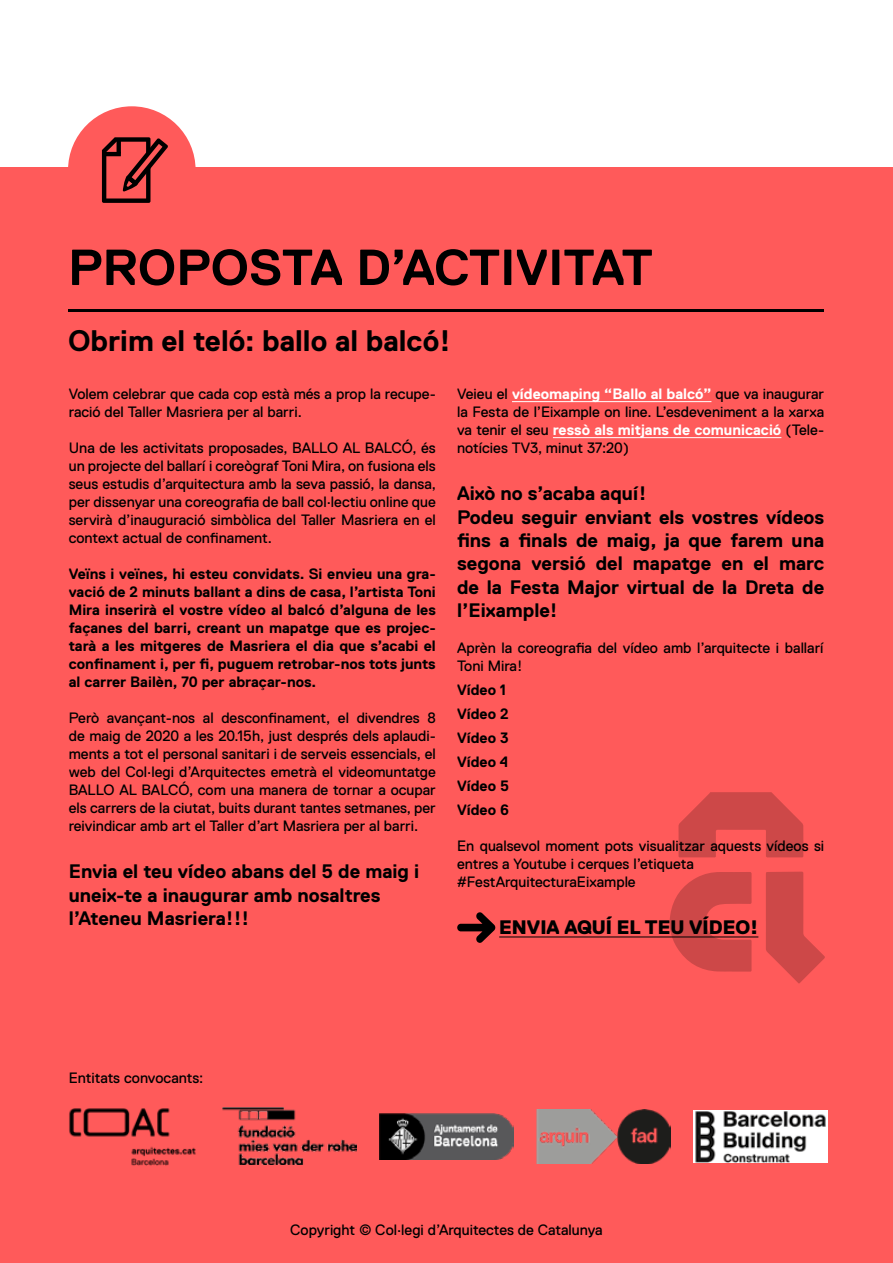
<style>
.page{position:relative;width:893px;height:1263px;background:#fff}
.page>*{position:absolute;margin:0;border:0;box-sizing:border-box;transform-origin:0 0}
.t1{font:700 50.55px "Replica Pro";color:#000}
.t2{font:700 29.7px "Replica Pro";color:#000}
.t3{font:700 19.5px/23.4px "Replica Pro";color:#000}
.t4{font:800 19.5px "Replica Pro";color:#000}
.t5{font:15px/18px "Replica Pro";color:#000}
.t6{font:700 15px/18px "Replica Pro";color:#000;text-align:justify}
.s1{font-weight:700;color:#fff}
</style>
<div class="page">
<div style="left:0;top:168px;width:893px;height:1095px;background:#ff5a5a"></div>
<hr style="left:512px;top:401px;width:199px;height:1px;background:#fff">
<hr style="left:553px;top:437px;width:228px;height:1px;background:#fff">
<hr style="left:499px;top:937px;width:259px;height:1px;background:#000">
<div style="left:68px;top:106px;width:128px;height:128px;background:#ff5a5a;border-radius:50%"></div>
<svg style="left:102px;top:137px;width:66px;height:66px"></svg>
<hr style="left:69px;top:310px;width:755px;height:2px;background:#000">
<svg style="left:678px;top:792px;width:125px;height:65px"></svg>
<svg style="left:668px;top:872px;width:84px;height:100px"></svg>
<svg style="left:766px;top:871px;width:59px;height:113px"></svg>
<img style="left:69px;top:1108px;width:127px;height:58px">
<img style="left:222px;top:1108px;width:135px;height:57px">
<img style="left:379px;top:1113px;width:135px;height:46px">
<img style="left:536px;top:1109px;width:135px;height:54px">
<img style="left:693px;top:1110px;width:134px;height:52px">
<svg style="left:457px;top:912px;width:38px;height:31px"></svg>
<h1 class="t1" style="left:68px;top:239px;width:586px">PROPOSTA D’ACTIVITAT</h1>
<h2 class="t2" style="left:68px;top:325px;width:385px">Obrim el teló: ballo al balcó!</h2>
<p class="t5" style="left:69px;top:385px;width:369px">Volem celebrar que cada cop està més a prop la recupe&shy;ració del Taller Masriera per al barri.</p>
<p class="t5" style="left:69px;top:439px;width:369px;text-align:justify">Una de les activitats proposades, BALLO AL BALCÓ, és un projecte del ballarí i coreògraf Toni Mira, on fusiona els seus estudis d’arquitectura amb la seva passió, la dansa, per dissenyar una coreografia de ball col·lectiu online que servirà d’inauguració simbòlica del Taller Masriera en el context actual de confinament.</p>
<p class="t6" style="left:69px;top:565px;width:369px">Veïns i veïnes, hi esteu convidats. Si envieu una gra&shy;vació de 2 minuts ballant a dins de casa, l’artista Toni Mira inserirà el vostre vídeo al balcó d’alguna de les façanes del barri, creant un mapatge que es projec&shy;tarà a les mitgeres de Masriera el dia que s’acabi el confinament i, per fi, puguem retrobar-nos tots junts al carrer Bailèn, 70 per abraçar-nos.</p>
<p class="t5" style="left:69px;top:709px;width:369px;text-align:justify">Però avançant-nos al desconfinament, el divendres 8 de maig de 2020 a les 20.15h, just després dels aplaudi&shy;ments a tot el personal sanitari i de serveis essencials, el web del Col·legi d’Arquitectes emetrà el videomuntatge BALLO AL BALCÓ, com una manera de tornar a ocupar els carrers de la ciutat, buits durant tantes setmanes, per reivindicar amb art el Taller d’art Masriera per al barri.</p>
<h3 class="t3" style="left:69px;top:860px;width:352px">Envia el teu vídeo abans del 5 de maig i uneix-te a inaugurar amb nosaltres l’Ateneu Masriera!!!</h3>
<p class="t5" style="left:457px;top:385px;width:369px;text-align:justify">Veieu el <span class="s1">vídeomaping “Ballo al balcó”</span> que va inaugurar la Festa de l’Eixample on line. L’esdeveniment a la xarxa va tenir el seu <span class="s1">ressò als mitjans de comunicació</span> (Tele&shy;notícies TV3, minut 37:20)</p>
<h3 class="t3" style="left:457px;top:482px;width:369px">Això no s’acaba aquí!<br>Podeu seguir enviant els vostres vídeos fins a finals de maig, ja que farem una segona versió del mapatge en el marc de la Festa Major virtual de la Dreta de l’Eixample!</h3>
<p class="t5" style="left:457px;top:639px;width:368px">Aprèn la coreografia del vídeo amb l’arquitecte i ballarí<br>Toni Mira!</p>
<p class="t6" style="left:457px;top:678px;width:53px;line-height:24px;text-align:left">Vídeo 1<br>Vídeo 2<br>Vídeo 3<br>Vídeo 4<br>Vídeo 5<br>Vídeo 6</p>
<p class="t5" style="left:457px;top:837px;width:369px">En qualsevol moment pots visualitzar aquests vídeos si entres a Youtube i cerques l’etiqueta #FestArquitecturaEixample</p>
<h3 class="t4" style="left:499px;top:916px;width:261px">ENVIA AQUÍ EL TEU VÍDEO!</h3>
<p class="t5" style="left:69px;top:1069px;width:136px">Entitats convocants:</p>
<p class="t5" style="left:290px;top:1221px;width:314px">Copyright © Col·legi d’Arquitectes de Catalunya</p>
</div>
